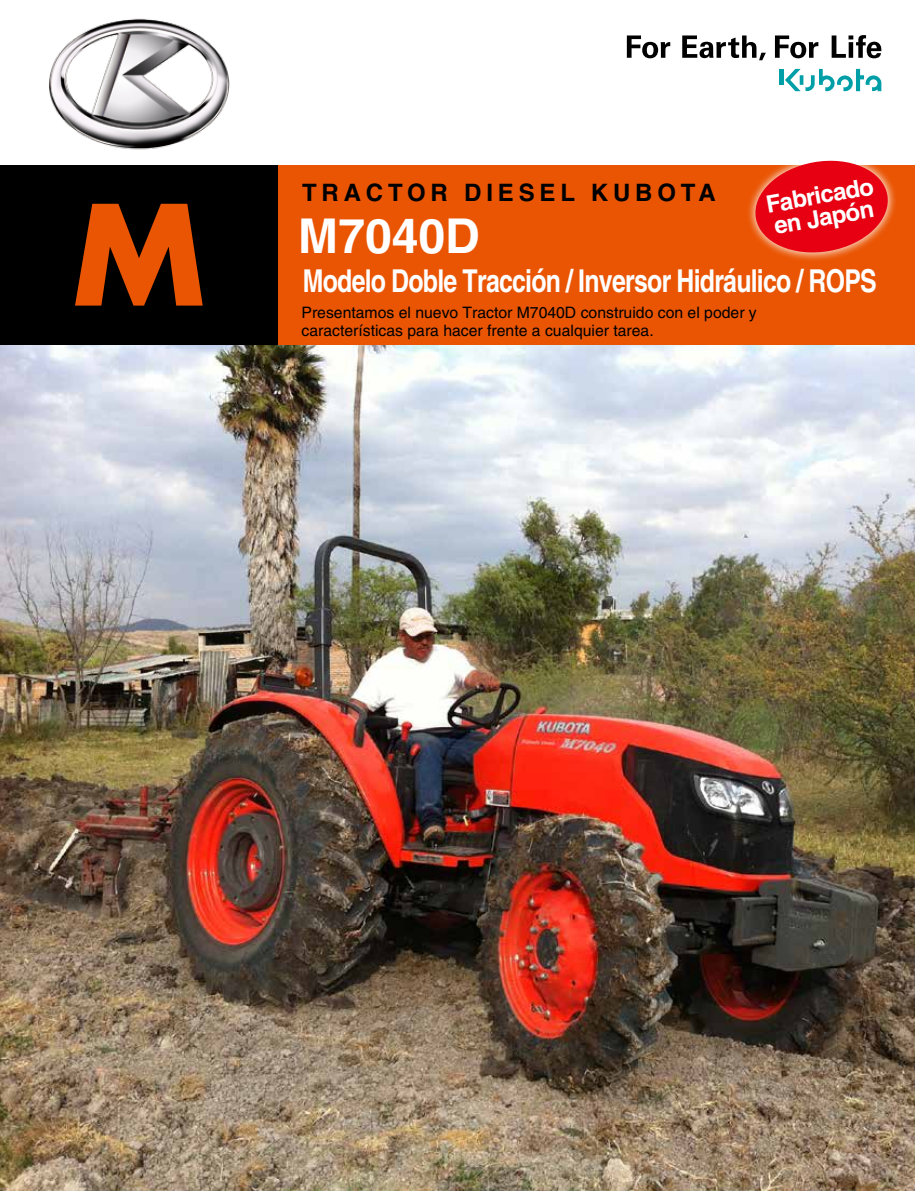
<style>
.page{position:relative;width:915px;height:1191px;background:#fff}
.page>*{position:absolute;margin:0;border:0;box-sizing:border-box;transform-origin:0 0}
.t1{font:700 135px "Futura";color:#ea5504}
.t2{font:700 48px "Helvetica";color:#fff}
.t3{font:700 31.5px "Helvetica";letter-spacing:-.03em;color:#fff;scale:.79 1}
.t4{font:700 24px "Helvetica";letter-spacing:.2em;color:#000}
.t5{font:700 24px/22.5px "Helvetica";color:#fff}
.t6{font:15.75px/18.6px "Helvetica";color:#000}
.s1{font-family:"Arial"}
</style>
<div class="page">
<img style="left:0;top:344px;width:914px;height:847px">
<div style="left:3px;top:165px;width:911px;height:179px;background:#ea5504"></div>
<div style="left:0;top:165px;width:277px;height:179px;background:#000"></div>
<hr style="left:779px;top:69px;width:4px;height:16px;background:#009fa8">
<svg style="left:785px;top:69px;width:96px;height:22px"></svg>
<svg style="left:774px;top:35px;width:44px;height:23px"></svg>
<svg style="left:626px;top:35px;width:44px;height:23px"></svg>
<svg style="left:682px;top:35px;width:83px;height:25px"></svg>
<svg style="left:831px;top:35px;width:50px;height:23px"></svg>
<img style="left:49px;top:18px;width:181px;height:132px">
<div style="left:746px;top:152px;width:150px;height:109px;background:#fff;opacity:.75"></div>
<svg style="left:751px;top:156px;width:140px;height:101px"></svg>
<h1 class="t1" style="left:72px;top:161px;width:134px">M</h1>
<h3 class="t4" style="left:302px;top:178px;width:147px">TRACTOR</h3>
<h2 class="t2" style="left:298px;top:206px;width:183px">M7040D</h2>
<h3 class="t4" style="left:464px;top:178px;width:112px">DIESEL</h3>
<h3 class="t4" style="left:590px;top:178px;width:126px">KUBOTA</h3>
<h3 class="t5" style="left:764px;top:193px;width:110px;rotate:-10deg">Fabricado en Japón</h3>
<h3 class="t3" style="left:302px;top:262px;width:728px">Modelo Doble Tracción / Inversor Hidráulico / ROPS</h3>
<p class="t6" style="left:301px;top:303px;width:456px">Presentamos el nuevo Tractor M7040<span class="s1">D</span> construido con el poder y características para hacer frente a cualquier tarea.</p>
</div>
